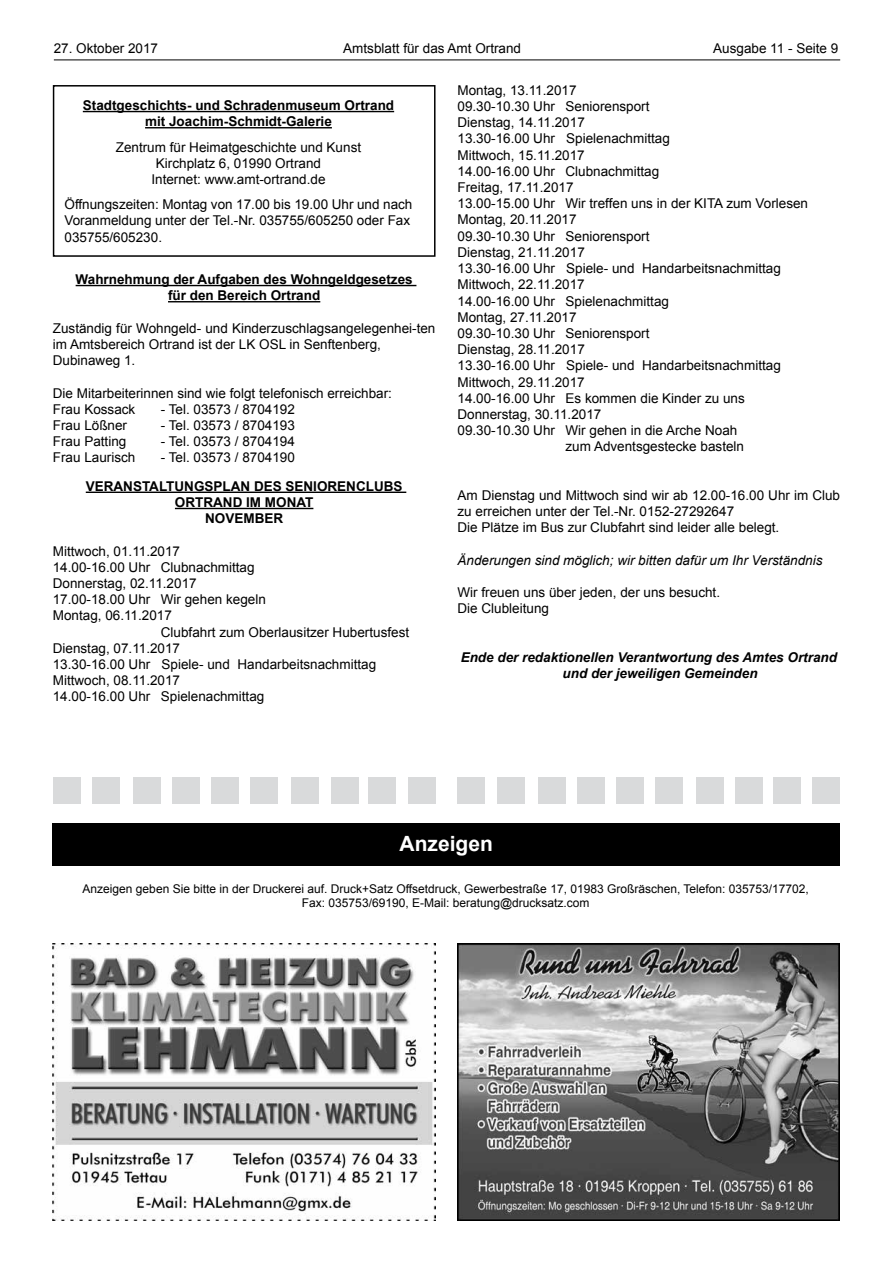
<style>
.page{position:relative;width:893px;height:1263px;background:#fff}
.page>*{position:absolute;margin:0;border:0;box-sizing:border-box;transform-origin:0 0}
.t1{font:700 21px "Arial";color:#fff}
.t2{font:13.5px/16.2px "Arial";color:#000}
.t3{font:700 13.5px/16.2px "Arial";color:#000;text-align:center}
.t4{font:italic 700 13.5px/16.2px "Arial";color:#000}
.t5{font:italic 13.5px "Arial";color:#000}
.t6{font:12px/14.4px "Arial";color:#000;text-align:center}
</style>
<div class="page">
<hr style="left:54px;top:60px;width:786px;height:1px;background:#000">
<div style="left:53px;top:85px;width:382px;height:172px;border:2px solid #000"></div>
<div style="left:53px;top:823px;width:787px;height:42px;background:#000"></div>
<hr style="left:83px;top:111px;width:311px;height:1px;background:#000">
<hr style="left:145px;top:127px;width:187px;height:1px;background:#000">
<div style="left:53px;top:777px;width:28px;height:27px;background:#d9dadb"></div>
<div style="left:92px;top:777px;width:28px;height:27px;background:#d9dadb"></div>
<div style="left:133px;top:777px;width:28px;height:27px;background:#d9dadb"></div>
<div style="left:172px;top:777px;width:28px;height:27px;background:#d9dadb"></div>
<div style="left:211px;top:777px;width:28px;height:27px;background:#d9dadb"></div>
<div style="left:250px;top:777px;width:28px;height:27px;background:#d9dadb"></div>
<div style="left:292px;top:777px;width:27px;height:27px;background:#d9dadb"></div>
<div style="left:331px;top:777px;width:28px;height:27px;background:#d9dadb"></div>
<div style="left:368px;top:777px;width:28px;height:27px;background:#d9dadb"></div>
<div style="left:408px;top:777px;width:27px;height:27px;background:#d9dadb"></div>
<hr style="left:76px;top:285px;width:340px;height:1px;background:#000">
<hr style="left:168px;top:301px;width:152px;height:1px;background:#000">
<hr style="left:86px;top:492px;width:320px;height:1px;background:#000">
<hr style="left:175px;top:508px;width:138px;height:1px;background:#000">
<img style="left:53px;top:943px;width:382px;height:277px">
<img style="left:457px;top:944px;width:383px;height:276px">
<div style="left:457px;top:777px;width:28px;height:27px;background:#d9dadb"></div>
<div style="left:497px;top:777px;width:27px;height:27px;background:#d9dadb"></div>
<div style="left:538px;top:777px;width:28px;height:27px;background:#d9dadb"></div>
<div style="left:577px;top:777px;width:28px;height:27px;background:#d9dadb"></div>
<div style="left:616px;top:777px;width:28px;height:27px;background:#d9dadb"></div>
<div style="left:655px;top:777px;width:28px;height:27px;background:#d9dadb"></div>
<div style="left:696px;top:777px;width:28px;height:27px;background:#d9dadb"></div>
<div style="left:735px;top:777px;width:28px;height:27px;background:#d9dadb"></div>
<div style="left:773px;top:777px;width:28px;height:27px;background:#d9dadb"></div>
<div style="left:812px;top:777px;width:28px;height:27px;background:#d9dadb"></div>
<p class="t2" style="left:54px;top:40px;width:106px">27. Oktober 2017</p>
<p class="t2" style="left:343px;top:40px;width:179px">Amtsblatt für das Amt Ortrand</p>
<p class="t2" style="left:713px;top:40px;width:127px">Ausgabe 11 - Seite 9</p>
<p class="t3" style="left:83px;top:98px;width:313px">Stadtgeschichts- und Schradenmuseum Ortrand mit Joachim-Schmidt-Galerie</p>
<p class="t2" style="left:116px;top:139px;width:247px;text-align:center">Zentrum für Heimatgeschichte und Kunst<br>Kirchplatz 6, 01990 Ortrand<br>Internet: www.amt-ortrand.de</p>
<p class="t2" style="left:64px;top:196px;width:349px">Öffnungszeiten: Montag von 17.00 bis 19.00 Uhr und nach<br>Voranmeldung unter der Tel.-Nr. 035755/605250 oder Fax<br>035755/605230.</p>
<p class="t3" style="left:76px;top:272px;width:339px">Wahrnehmung der Aufgaben des Wohngeldgesetzes für den Bereich Ortrand</p>
<p class="t2" style="left:53px;top:320px;width:384px">Zuständig für Wohngeld- und Kinderzuschlagsangelegenhei-ten im Amtsbereich Ortrand ist der LK OSL in Senftenberg,<br>Dubinaweg 1.</p>
<p class="t2" style="left:53px;top:385px;width:341px">Die Mitarbeiterinnen sind wie folgt telefonisch erreichbar:<br>Frau Kossack</p>
<p class="t2" style="left:161px;top:401px;width:136px">- Tel. 03573 / 8704192</p>
<p class="t2" style="left:53px;top:417px;width:76px">Frau Lößner</p>
<p class="t2" style="left:161px;top:417px;width:136px">- Tel. 03573 / 8704193</p>
<p class="t2" style="left:53px;top:433px;width:75px">Frau Patting</p>
<p class="t2" style="left:161px;top:433px;width:136px">- Tel. 03573 / 8704194</p>
<p class="t2" style="left:53px;top:450px;width:84px">Frau Laurisch</p>
<p class="t2" style="left:161px;top:450px;width:136px">- Tel. 03573 / 8704190</p>
<p class="t3" style="left:86px;top:478px;width:318px">VERANSTALTUNGSPLAN DES SENIORENCLUBS<br>ORTRAND IM MONAT<br>NOVEMBER</p>
<p class="t2" style="left:53px;top:543px;width:129px">Mittwoch, 01.11.2017</p>
<p class="t2" style="left:53px;top:559px;width:203px">14.00-16.00 Uhr Clubnachmittag</p>
<p class="t2" style="left:53px;top:575px;width:145px">Donnerstag, 02.11.2017</p>
<p class="t2" style="left:53px;top:591px;width:215px">17.00-18.00 Uhr Wir gehen kegeln</p>
<p class="t2" style="left:53px;top:608px;width:121px">Montag, 06.11.2017</p>
<p class="t2" style="left:161px;top:624px;width:250px">Clubfahrt zum Oberlausitzer Hubertusfest</p>
<p class="t2" style="left:53px;top:640px;width:129px">Dienstag, 07.11.2017</p>
<p class="t2" style="left:53px;top:656px;width:325px">13.30-16.00 Uhr Spiele- und Handarbeitsnachmittag</p>
<p class="t2" style="left:53px;top:672px;width:129px">Mittwoch, 08.11.2017</p>
<p class="t2" style="left:53px;top:689px;width:213px">14.00-16.00 Uhr Spielenachmittag</p>
<p class="t2" style="left:457px;top:82px;width:121px">Montag, 13.11.2017</p>
<p class="t2" style="left:457px;top:98px;width:194px">09.30-10.30 Uhr Seniorensport</p>
<p class="t2" style="left:457px;top:115px;width:129px">Dienstag, 14.11.2017</p>
<p class="t2" style="left:457px;top:131px;width:214px">13.30-16.00 Uhr Spielenachmittag</p>
<p class="t2" style="left:457px;top:147px;width:129px">Mittwoch, 15.11.2017</p>
<p class="t2" style="left:457px;top:163px;width:203px">14.00-16.00 Uhr Clubnachmittag</p>
<p class="t2" style="left:457px;top:179px;width:118px">Freitag, 17.11.2017</p>
<p class="t2" style="left:457px;top:196px;width:352px">13.00-15.00 Uhr Wir treffen uns in der KITA zum Vorlesen</p>
<p class="t2" style="left:457px;top:212px;width:121px">Montag, 20.11.2017</p>
<p class="t2" style="left:457px;top:228px;width:194px">09.30-10.30 Uhr Seniorensport</p>
<p class="t2" style="left:457px;top:244px;width:129px">Dienstag, 21.11.2017</p>
<p class="t2" style="left:457px;top:260px;width:325px">13.30-16.00 Uhr Spiele- und Handarbeitsnachmittag</p>
<p class="t2" style="left:457px;top:277px;width:129px">Mittwoch, 22.11.2017</p>
<p class="t2" style="left:457px;top:293px;width:213px">14.00-16.00 Uhr Spielenachmittag</p>
<p class="t2" style="left:457px;top:309px;width:121px">Montag, 27.11.2017</p>
<p class="t2" style="left:457px;top:325px;width:194px">09.30-10.30 Uhr Seniorensport</p>
<p class="t2" style="left:457px;top:341px;width:129px">Dienstag, 28.11.2017</p>
<p class="t2" style="left:457px;top:358px;width:325px">13.30-16.00 Uhr Spiele- und Handarbeitsnachmittag</p>
<p class="t2" style="left:457px;top:374px;width:129px">Mittwoch, 29.11.2017</p>
<p class="t2" style="left:457px;top:390px;width:289px">14.00-16.00 Uhr Es kommen die Kinder zu uns</p>
<p class="t2" style="left:457px;top:406px;width:145px">Donnerstag, 30.11.2017</p>
<p class="t2" style="left:457px;top:422px;width:281px">09.30-10.30 Uhr Wir gehen in die Arche Noah</p>
<p class="t2" style="left:565px;top:439px;width:180px">zum Adventsgestecke basteln</p>
<p class="t2" style="left:457px;top:487px;width:384px">Am Dienstag und Mittwoch sind wir ab 12.00-16.00 Uhr im Club zu erreichen unter der Tel.-Nr. 0152-27292647<br>Die Plätze im Bus zur Clubfahrt sind leider alle belegt.</p>
<p class="t5" style="left:457px;top:551px;width:366px">Änderungen sind möglich; wir bitten dafür um Ihr Verständnis</p>
<p class="t2" style="left:457px;top:584px;width:264px">Wir freuen uns über jeden, der uns besucht.<br>Die Clubleitung</p>
<p class="t4" style="left:563px;top:649px;width:276px;text-indent:-102px">Ende der redaktionellen Verantwortung des Amtes Ortrand und der jeweiligen Gemeinden</p>
<h1 class="t1" style="left:400px;top:829px;width:95px">Anzeigen</h1>
<p class="t6" style="left:83px;top:881px;width:728px">Anzeigen geben Sie bitte in der Druckerei auf. Druck+Satz Offsetdruck, Gewerbestraße 17, 01983 Großräschen, Telefon: 035753/17702,<br>Fax: 035753/69190, E-Mail: beratung@drucksatz.com</p>
</div>
